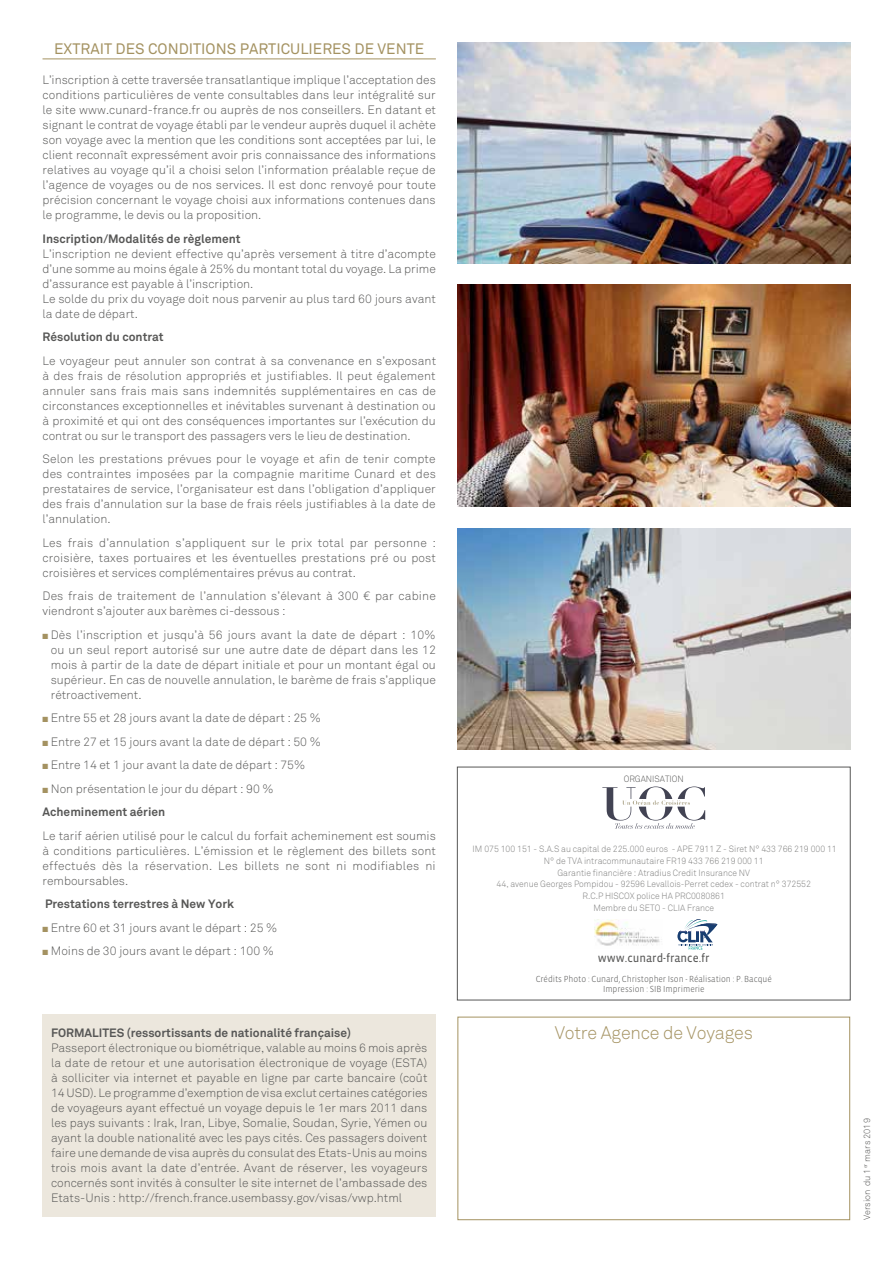
<style>
.page{position:relative;width:893px;height:1263px;background:#fff}
.page>*{position:absolute;margin:0;border:0;box-sizing:border-box;transform-origin:0 0}
.t1{font:300 18px "Akkurat Std";letter-spacing:-.01em;color:#a49261}
.t2{font:15px "Akkurat Std";color:#a49261}
.t3{font:300 12px/15px "Akkurat Std";color:#575756;text-align:justify}
.t4{font:700 12px "Akkurat Std";color:#575756}
.t5{font:12px "Vista Sans Reg";color:#575756;scale:.95 1}
.t6{font:300 9px/11.7px "Akkurat";color:#7e7e7d;text-align:center;scale:.95 1}
.t7{font:300 9px/10.2px "Vista Sans";letter-spacing:-.005em;color:#575756;text-align:center;scale:.95 1}
.t8{font:300 9px "Akkurat Std";color:#575756}
.t9{font:300 9px "Akkurat";color:#575756;scale:.95 1}
.s1{color:#a49261}
.s2{font-weight:700}
</style>
<div class="page">
<hr style="left:43px;top:59px;width:393px;height:1px;background:#a49261">
<div style="left:43px;top:1014px;width:393px;height:38px;background:#ece7dd"></div>
<div style="left:43px;top:1029px;width:393px;height:188px;background:#ece7dd"></div>
<div style="left:457px;top:1017px;width:393px;height:203px;border:1px solid #a49261"></div>
<img style="left:594px;top:920px;width:66px;height:26px">
<svg style="left:677px;top:919px;width:41px;height:31px"></svg>
<div style="left:457px;top:767px;width:394px;height:233px;border:1px solid #575756"></div>
<svg style="left:602px;top:786px;width:103px;height:43px"></svg>
<img style="left:457px;top:528px;width:393px;height:221px">
<img style="left:457px;top:43px;width:393px;height:221px">
<img style="left:457px;top:285px;width:393px;height:221px">
<p class="t2" style="left:54px;top:40px;width:371px">EXTRAIT DES CONDITIONS PARTICULIERES DE VENTE</p>
<p class="t3" style="left:43px;top:73px;width:395px">L’inscription à cette traversée transatlantique implique l’acceptation des conditions particulières de vente consultables dans leur intégralité sur le site www.cunard-france.fr ou auprès de nos conseillers. En datant et signant le contrat de voyage établi par le vendeur auprès duquel il achète son voyage avec la mention que les conditions sont acceptées par lui, le client reconnaît expressément avoir pris connaissance des informations relatives au voyage qu’il a choisi selon l’information préalable reçue de l’agence de voyages ou de nos services. Il est donc renvoyé pour toute précision concernant le voyage choisi aux informations contenues dans le programme, le devis ou la proposition.</p>
<p class="t4" style="left:43px;top:231px;width:200px">Inscription/Modalités de règlement</p>
<p class="t3" style="left:43px;top:246px;width:395px;text-align:left">L’inscription ne devient effective qu’après versement à titre d’acompte d’une somme au moins égale à 25% du montant total du voyage. La prime d’assurance est payable à l’inscription.<br>Le solde du prix du voyage doit nous parvenir au plus tard 60 jours avant la date de départ.</p>
<p class="t4" style="left:43px;top:330px;width:123px">Résolution du contrat</p>
<p class="t3" style="left:43px;top:353px;width:395px">Le voyageur peut annuler son contrat à sa convenance en s’exposant à des frais de résolution appropriés et justifiables. Il peut également annuler sans frais mais sans indemnités supplémentaires en cas de circonstances exceptionnelles et inévitables survenant à destination ou à proximité et qui ont des conséquences importantes sur l’exécution du contrat ou sur le transport des passagers vers le lieu de destination.</p>
<p class="t3" style="left:43px;top:452px;width:395px">Selon les prestations prévues pour le voyage et afin de tenir compte des contraintes imposées par la compagnie maritime Cunard et des prestataires de service, l’organisateur est dans l’obligation d’appliquer des frais d’annulation sur la base de frais réels justifiables à la date de l’annulation.</p>
<p class="t3" style="left:43px;top:535px;width:395px">Les frais d’annulation s’appliquent sur le prix total par personne : croisière, taxes portuaires et les éventuelles prestations pré ou post croisières et services complémentaires prévus au contrat.</p>
<p class="t3" style="left:43px;top:589px;width:395px">Des frais de traitement de l’annulation s’élevant à 300 € par cabine viendront s’ajouter aux barèmes ci-dessous :</p>
<p class="t3" style="left:51px;top:627px;width:387px;text-indent:-8px"><span class="s1">■</span> Dès l’inscription et jusqu’à 56 jours avant la date de départ : 10% ou un seul report autorisé sur une autre date de départ dans les 12 mois à partir de la date de départ initiale et pour un montant égal ou supérieur. En cas de nouvelle annulation, le barème de frais s’applique rétroactivement.</p>
<p class="t3" style="left:43px;top:711px;width:280px"><span class="s1">■</span> Entre 55 et 28 jours avant la date de départ : 25 %</p>
<p class="t3" style="left:43px;top:734px;width:280px"><span class="s1">■</span> Entre 27 et 15 jours avant la date de départ : 50 %</p>
<p class="t3" style="left:43px;top:758px;width:264px"><span class="s1">■</span> Entre 14 et 1 jour avant la date de départ : 75%</p>
<p class="t3" style="left:43px;top:777px;width:233px;line-height:23.5px"><span class="s1">■</span> Non présentation le jour du départ : 90 %<br><span class="s2">Acheminement aérien</span></p>
<p class="t3" style="left:43px;top:828px;width:395px">Le tarif aérien utilisé pour le calcul du forfait acheminement est soumis à conditions particulières. L’émission et le règlement des billets sont effectués dès la réservation. Les billets ne sont ni modifiables ni remboursables.</p>
<p class="t4" style="left:45px;top:897px;width:191px">Prestations terrestres à New York</p>
<p class="t3" style="left:43px;top:920px;width:236px"><span class="s1">■</span> Entre 60 et 31 jours avant le départ : 25 %</p>
<p class="t3" style="left:43px;top:944px;width:233px"><span class="s1">■</span> Moins de 30 jours avant le départ : 100 %</p>
<p class="t4" style="left:51px;top:1025px;width:302px">FORMALITES (ressortissants de nationalité française)</p>
<p class="t3" style="left:51px;top:1040px;width:378px">Passeport électronique ou biométrique, valable au moins 6 mois après la date de retour et une autorisation électronique de voyage (ESTA) à solliciter via internet et payable en ligne par carte bancaire (coût 14 USD). Le programme d’exemption de visa exclut certaines catégories de voyageurs ayant effectué un voyage depuis le 1er mars 2011 dans les pays suivants : Irak, Iran, Libye, Somalie, Soudan, Syrie, Yémen ou ayant la double nationalité avec les pays cités. Ces passagers doivent faire une demande de visa auprès du consulat des Etats-Unis au moins trois mois avant la date d’entrée. Avant de réserver, les voyageurs concernés sont invités à consulter le site internet de l’ambassade des Etats-Unis : http://french.france.usembassy.gov/visas/vwp.html</p>
<p class="t9" style="left:624px;top:774px;width:65px">ORGANISATION</p>
<p class="t6" style="left:473px;top:843px;width:385px">IM 075 100 151 - S.A.S au capital de 225.000 euros - APE 7911 Z - Siret N° 433 766 219 000 11<br>N° de TVA intracommunautaire FR19 433 766 219 000 11<br>Garantie financière : Atradius Credit Insurance NV<br>44, avenue Georges Pompidou - 92596 Levallois-Perret cedex - contrat n° 372552<br>R.C.P HISCOX police HA PRC0080861<br>Membre du SETO - CLIA France</p>
<p class="t5" style="left:598px;top:951px;width:119px">www.cunard-france.fr</p>
<p class="t7" style="left:536px;top:974px;width:250px">Crédits Photo : Cunard, Christopher Ison - Réalisation : P. Bacqué<br>Impression : SIB Imprimerie</p>
<h1 class="t1" style="left:555px;top:1022px;width:200px">Votre Agence de Voyages</h1>
<p class="t8" style="left:862px;top:1220px;width:104px;rotate:-90deg">Version du 1<sup>er</sup> mars 2019</p>
</div>
